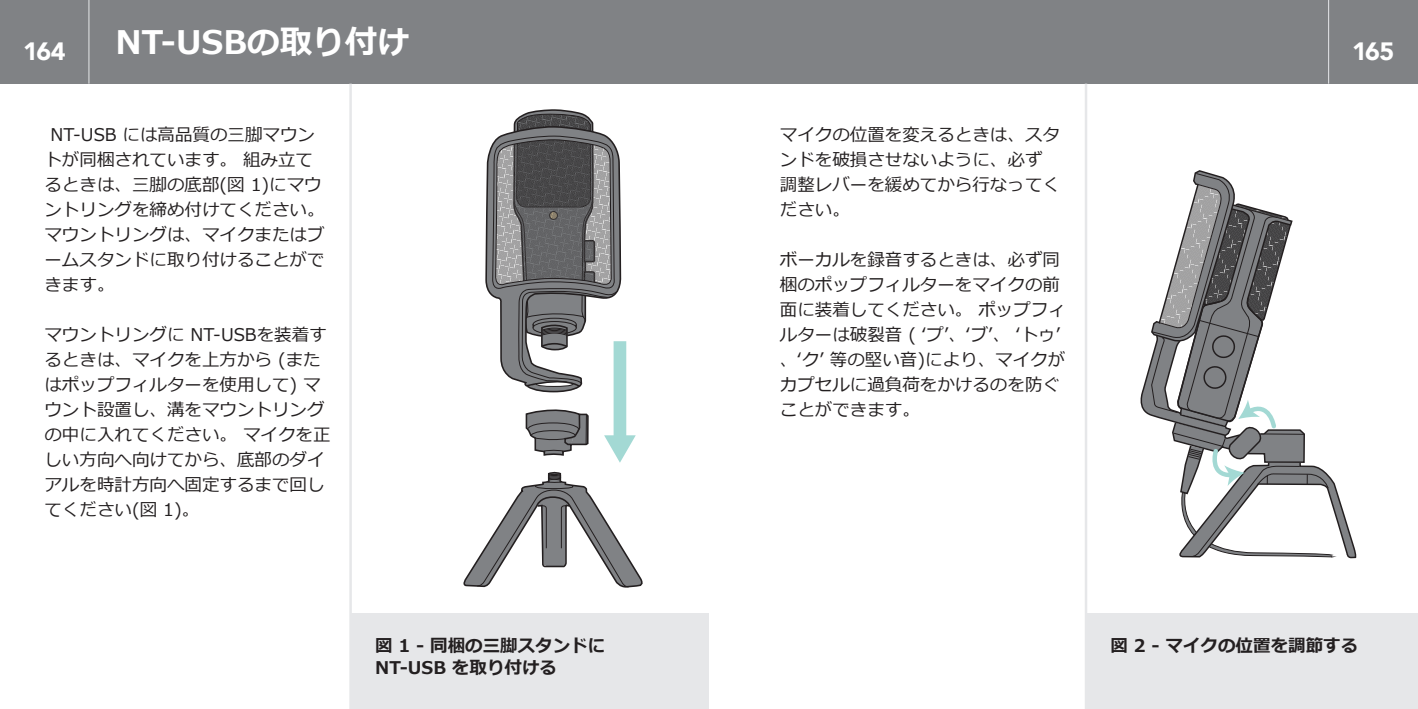
<style>
.page{position:relative;width:1418px;height:709px;background:#fff}
.page>*{position:absolute;margin:0;border:0;box-sizing:border-box;transform-origin:0 0}
.t1{font:700 32.5px "Meiryo";color:#fff}
.t2{font:900 25px "Avenir";letter-spacing:-.04em;color:#fff}
.t3{font:17.5px/25px "Meiryo";color:#231f20}
.t4{font:700 17.5px/22.5px "Meiryo";color:#231f20}
</style>
<div class="page">
<div style="left:0;top:0;width:1417px;height:84px;background:#808285"></div>
<hr style="left:88px;top:0;width:1px;height:84px;background:#e6e7e9">
<hr style="left:1328px;top:0;width:1px;height:84px;background:#e6e7e9">
<div style="left:351px;top:613px;width:358px;height:96px;background:#e6e7e9"></div>
<hr style="left:349px;top:84px;width:3px;height:625px;background:#e6e7e9">
<svg style="left:463px;top:109px;width:180px;height:479px"></svg>
<svg style="left:1140px;top:170px;width:217px;height:389px"></svg>
<div style="left:1086px;top:613px;width:331px;height:96px;background:#e6e7e9"></div>
<hr style="left:1084px;top:84px;width:3px;height:625px;background:#e6e7e9">
<h2 class="t2" style="left:23px;top:30px;width:44px">164</h2>
<h1 class="t1" style="left:115px;top:20px;width:296px">NT-USBの取り付け</h1>
<h2 class="t2" style="left:1351px;top:30px;width:44px">165</h2>
<p class="t3" style="left:44px;top:123px;width:281px;text-indent:6px">NT-USB には高品質の三脚マウントが同梱されています。 組み立てるときは、三脚の底部(図 1)にマウントリングを締め付けてください。マウントリングは、マイクまたはブームスタンドに取り付けることができます。</p>
<p class="t3" style="left:44px;top:323px;width:287px">マウントリングに NT-USBを装着するときは、マイクを上方から (またはポップフィルターを使用して) マウント設置し、溝をマウントリングの中に入れてください。 マイクを正しい方向へ向けてから、底部のダイアルを時計方向へ固定するまで回してください(図 1)。</p>
<p class="t3" style="left:780px;top:123px;width:281px">マイクの位置を変えるときは、スタンドを破損させないように、必ず調整レバーを緩めてから行なってください。</p>
<p class="t3" style="left:780px;top:248px;width:287px">ボーカルを録音するときは、必ず同梱のポップフィルターをマイクの前面に装着してください。 ポップフィルターは破裂音 ( ‘プ’、‘ブ’、 ‘トゥ’、‘ク’ 等の堅い音)により、マイクがカプセルに過負荷をかけるのを防ぐことができます。</p>
<p class="t4" style="left:375px;top:635px;width:231px">図 1 - 同梱の三脚スタンドに<br>NT-USB を取り付ける</p>
<p class="t4" style="left:1110px;top:635px;width:249px">図 2 - マイクの位置を調節する</p>
</div>
